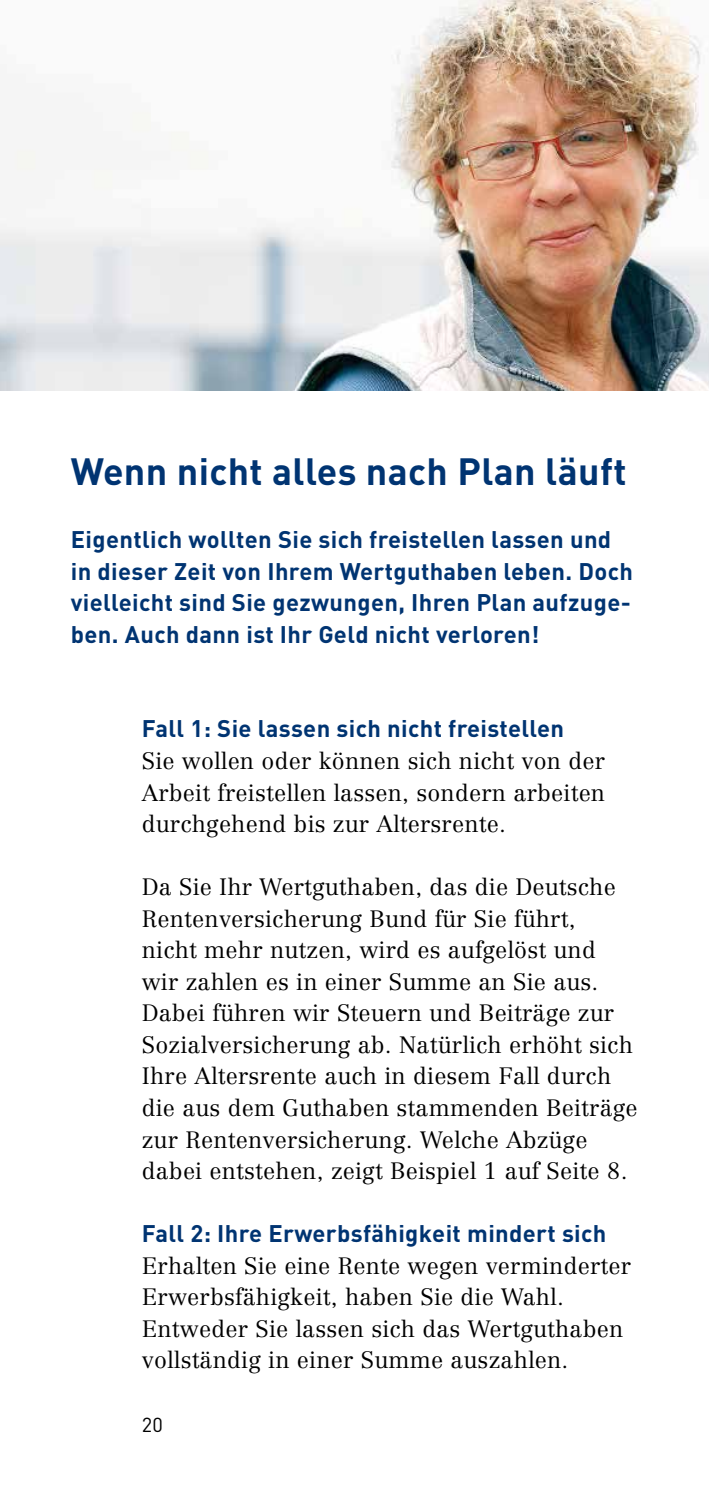
<style>
.page{position:relative;width:709px;height:1489px;background:#fff}
.page>*{position:absolute;margin:0;border:0;box-sizing:border-box;transform-origin:0 0}
.t1{font:700 37.5px "DIN";letter-spacing:.01em;color:#003472}
.t2{font:700 23.75px/31.5px "DIN";letter-spacing:.015em;color:#003472}
.t3{font:300 23.25px/31.5px "Centennial";letter-spacing:.01em;color:#000}
.t4{font:20px "DIN";color:#000}
</style>
<div class="page">
<img style="left:0;top:0;width:709px;height:390px">
<h2 class="t1" style="left:71px;top:447px;width:557px">Wenn nicht alles nach Plan läuft</h2>
<p class="t2" style="left:71px;top:522px;width:563px">Eigentlich wollten Sie sich freistellen lassen und in dieser Zeit von Ihrem Wertguthaben leben. Doch vielleicht sind Sie gezwungen, Ihren Plan aufzuge&shy;ben. Auch dann ist Ihr Geld nicht verloren!</p>
<h3 class="t2" style="left:142px;top:712px;width:424px">Fall 1: Sie lassen sich nicht freistellen</h3>
<p class="t3" style="left:142px;top:745px;width:465px;text-align:justify">Sie wollen oder können sich nicht von der Arbeit freistellen lassen, sondern arbeiten durchgehend bis zur Altersrente.</p>
<p class="t3" style="left:142px;top:871px;width:497px">Da Sie Ihr Wertguthaben, das die Deutsche Rentenversicherung Bund für Sie führt,<br>nicht mehr nutzen, wird es aufgelöst und wir zahlen es in einer Summe an Sie aus.<br>Dabei führen wir Steuern und Beiträge zur Sozialversicherung ab. Natürlich erhöht sich Ihre Altersrente auch in diesem Fall durch die aus dem Guthaben stammenden Beiträge zur Rentenversicherung. Welche Abzüge dabei entstehen, zeigt Beispiel 1 auf Seite 8.</p>
<h3 class="t2" style="left:142px;top:1216px;width:466px">Fall 2: Ihre Erwerbsfähigkeit mindert sich</h3>
<p class="t3" style="left:142px;top:1249px;width:491px">Erhalten Sie eine Rente wegen verminderter Erwerbsfähigkeit, haben Sie die Wahl.<br>Entweder Sie lassen sich das Wertguthaben vollständig in einer Summe auszahlen.</p>
<p class="t4" style="left:142px;top:1411px;width:23px">20</p>
</div>
